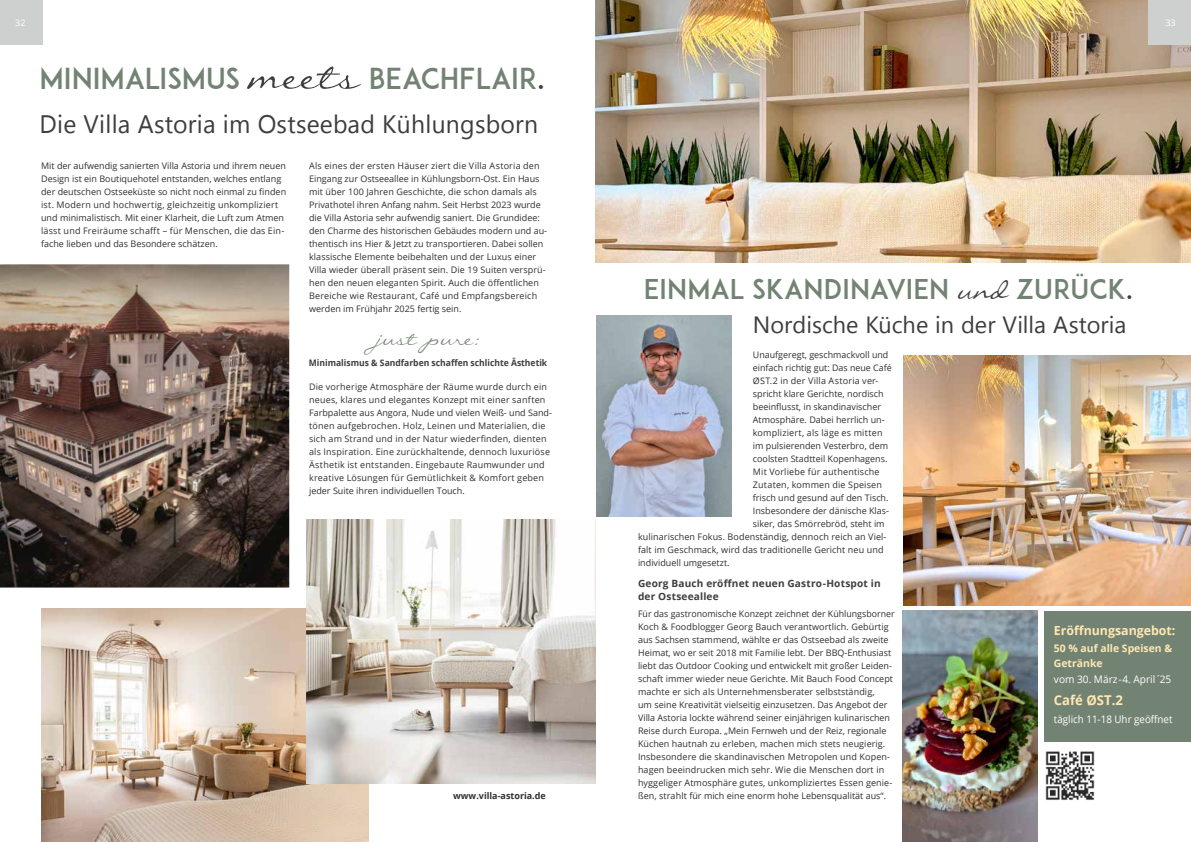
<style>
.page{position:relative;width:1191px;height:842px;background:#fff}
.page>*{position:absolute;margin:0;border:0;box-sizing:border-box;transform-origin:0 0}
.t1{font:28.7px "ADAM.CGPRO";color:#738373}
.t2{font:27.6px "Callie Hand";color:#818d7f}
.t3{font:27px "ADAM.CGPRO";letter-spacing:-.005em;color:#738373}
.t4{font:25.2px "Segoe UI Emoji";color:#3e3e3d}
.t5{font:23.5px "Segoe UI Emoji";color:#3e3e3d}
.t6{font:700 13.5px "Open Sans";color:#ffe8b1}
.t7{font:700 12.5px "Open Sans";color:#ffe8b1}
.t8{font:700 10.4px/14.6px "Open Sans";color:#ffe8b1}
.t9{font:10.4px "Open Sans";color:#fff;scale:.94 1}
.t10{font:10.4px "Open Sans";color:#fff}
.t11{font:700 10px/13px "Open Sans";letter-spacing:.02em;color:#3e3e3d}
.t12{font:9px/13px "Open Sans";color:#30302f}
.t13{font:9px/13px "Open Sans";letter-spacing:.02em;color:#30302f}
.t14{font:700 9px "Open Sans";color:#3e3e3d;scale:.95 1}
.t15{font:700 9px "Open Sans";color:#30302f}
.t16{font:9px "Open Sans";color:#fff}
.s1{font-family:"Callie Hand";font-size:55.2px;color:#3e3e3d}
.s2{color:#3e3e3d}
.s3{font-family:"Callie Hand";font-style:italic;font-size:38px;color:#3e3e3d}
.s4{font-family:"Times New Roman";font-style:italic;font-size:14.3px}
</style>
<div class="page">
<div style="left:0;top:0;width:43px;height:45px;background:#cecfcf"></div>
<img style="left:595px;top:0;width:596px;height:262px">
<div style="left:1148px;top:0;width:43px;height:45px;background:#cecfcf"></div>
<img style="left:903px;top:356px;width:288px;height:249px">
<img style="left:42px;top:608px;width:326px;height:234px">
<img style="left:0;top:264px;width:289px;height:323px">
<img style="left:307px;top:519px;width:289px;height:264px">
<img style="left:596px;top:315px;width:135px;height:202px">
<img style="left:902px;top:611px;width:135px;height:231px">
<div style="left:1044px;top:611px;width:147px;height:130px;background:#738373"></div>
<img style="left:1045px;top:751px;width:50px;height:49px">
<p class="t16" style="left:15px;top:17px;width:12px">32</p>
<p class="t16" style="left:1165px;top:17px;width:12px">33</p>
<h1 class="t1" style="left:40px;top:61px;width:506px">MINIMALISMUS <span class="s1">meets</span> BEACHFLAIR<span class="s2">.</span></h1>
<h3 class="t4" style="left:154px;top:109px;width:35px">▲▼□</h3>
<h3 class="t4" style="left:277px;top:109px;width:31px">▲▼▲</h3>
<h3 class="t4" style="left:397px;top:109px;width:143px">✓●◆■▲□■</h3>
<p class="t12" style="left:41px;top:159px;width:247px">Mit der aufwendig sanierten Villa Astoria und ihrem neuen Design ist ein Boutiquehotel entstanden, welches entlang der deutschen Ostseeküste so nicht noch einmal zu finden ist. Modern und hochwertig, gleichzeitig unkompliziert und minimalistisch. Mit einer Klarheit, die Luft zum Atmen lässt und Freiräume schafft – für Menschen, die das Ein&shy;fache lieben und das Besondere schätzen.</p>
<p class="t12" style="left:309px;top:159px;width:240px">Als eines der ersten Häuser ziert die Villa Astoria den Eingang zur Ostseeallee in Kühlungsborn-Ost. Ein Haus mit über 100 Jahren Geschichte, die schon damals als Privathotel ihren Anfang nahm. Seit Herbst 2023 wurde die Villa Astoria sehr aufwendig saniert. Die Grundidee: den Charme des historischen Gebäudes modern und au&shy;thentisch ins Hier &amp; Jetzt zu transportieren. Dabei sollen klassische Elemente beibehalten und der Luxus einer Villa wieder überall präsent sein. Die 19 Suiten versprü&shy;hen den neuen eleganten Spirit. Auch die öffentlichen Bereiche wie Restaurant, Café und Empfangsbereich werden im Frühjahr 2025 fertig sein.</p>
<h3 class="t3" style="left:643px;top:272px;width:491px">EINMAL SKANDINAVIEN <span class="s3">und</span> ZURÜCK<span class="s2">.</span></h3>
<h3 class="t5" style="left:1068px;top:310px;width:33px">▲▼□</h3>
<p class="t12" style="left:753px;top:348px;width:137px">Unaufgeregt, geschmackvoll und</p>
<p class="t12" style="left:753px;top:361px;width:140px">einfach richtig gut: Das neue Café</p>
<p class="t13" style="left:753px;top:374px;width:127px">ØST.2 in der Villa Astoria ver-</p>
<p class="t12" style="left:753px;top:387px;width:132px">spricht klare Gerichte, nordisch</p>
<p class="t12" style="left:753px;top:400px;width:130px">beeinflusst, in skandinavischer</p>
<p class="t12" style="left:753px;top:413px;width:133px">Atmosphäre. Dabei herrlich un-</p>
<p class="t13" style="left:753px;top:426px;width:131px">kompliziert, als läge es mitten</p>
<p class="t12" style="left:753px;top:439px;width:137px">im pulsierenden Vesterbro, dem</p>
<p class="t12" style="left:753px;top:452px;width:136px">coolsten Stadtteil Kopenhagens.</p>
<p class="t13" style="left:753px;top:465px;width:128px">Mit Vorliebe für authentische</p>
<p class="t13" style="left:753px;top:478px;width:131px">Zutaten, kommen die Speisen</p>
<p class="t12" style="left:753px;top:491px;width:137px">frisch und gesund auf den Tisch.</p>
<p class="t12" style="left:753px;top:504px;width:138px">Insbesondere der dänische Klas-</p>
<p class="t12" style="left:753px;top:517px;width:133px">siker, das Smörrebröd, steht im</p>
<p class="t12" style="left:638px;top:530px;width:250px">kulinarischen Fokus. Bodenständig, dennoch reich an Viel-</p>
<p class="t12" style="left:638px;top:543px;width:247px">falt im Geschmack, wird das traditionelle Gericht neu und</p>
<p class="t12" style="left:638px;top:556px;width:93px">individuell umgesetzt.</p>
<p class="t11" style="left:638px;top:576px;width:244px">Georg Bauch eröffnet neuen Gastro-Hotspot in der Ostseeallee</p>
<p class="t12" style="left:638px;top:607px;width:258px">Für das gastronomische Konzept zeichnet der Kühlungsborner Koch &amp; Foodblogger Georg Bauch verantwortlich. Gebürtig aus Sachsen stammend, wählte er das Ostseebad als zweite Heimat, wo er seit 2018 mit Familie lebt. Der BBQ-Enthusiast liebt das Outdoor Cooking und entwickelt mit großer Leiden&shy;schaft immer wieder neue Gerichte. Mit Bauch Food Concept machte er sich als Unternehmensberater selbstständig,<br>um seine Kreativität vielseitig einzusetzen. Das Angebot der Villa Astoria lockte während seiner einjährigen kulinarischen Reise durch Europa. „Mein Fernweh und der Reiz, regionale Küchen hautnah zu erleben, machen mich stets neugierig.<br>Insbesondere die skandinavischen Metropolen und Kopen&shy;hagen beeindrucken mich sehr. Wie die Menschen dort in hyggeliger Atmosphäre gutes, unkompliziertes Essen genie&shy;ßen, strahlt für mich eine enorm hohe Lebensqualität aus“.</p>
<h2 class="t2" style="left:375px;top:329px;width:111px">just pure<span class="s4">:</span></h2>
<p class="t14" style="left:309px;top:356px;width:252px">Minimalismus &amp; Sandfarben schaffen schlichte Ästhetik</p>
<p class="t13" style="left:309px;top:380px;width:244px">Die vorherige Atmosphäre der Räume wurde durch ein neues, klares und elegantes Konzept mit einer sanften Farbpalette aus Angora, Nude und vielen Weiß- und Sand&shy;tönen aufgebrochen. Holz, Leinen und Materialien, die sich am Strand und in der Natur wiederfinden, dienten als Inspiration. Eine zurückhaltende, dennoch luxuriöse Ästhetik ist entstanden. Eingebaute Raumwunder und kreative Lösungen für Gemütlichkeit &amp; Komfort geben jeder Suite ihren individuellen Touch.</p>
<h3 class="t7" style="left:1054px;top:622px;width:123px">Eröffnungsangebot:</h3>
<p class="t8" style="left:1054px;top:641px;width:120px">50 % auf alle Speisen &amp;<br>Getränke</p>
<p class="t10" style="left:1054px;top:672px;width:119px">vom 30. März-4. April´25</p>
<h3 class="t6" style="left:1054px;top:691px;width:71px">Café ØST.2</h3>
<p class="t9" style="left:1054px;top:712px;width:128px">täglich 11-18 Uhr geöffnet</p>
<p class="t15" style="left:453px;top:790px;width:94px">www.villa-astoria.de</p>
</div>
